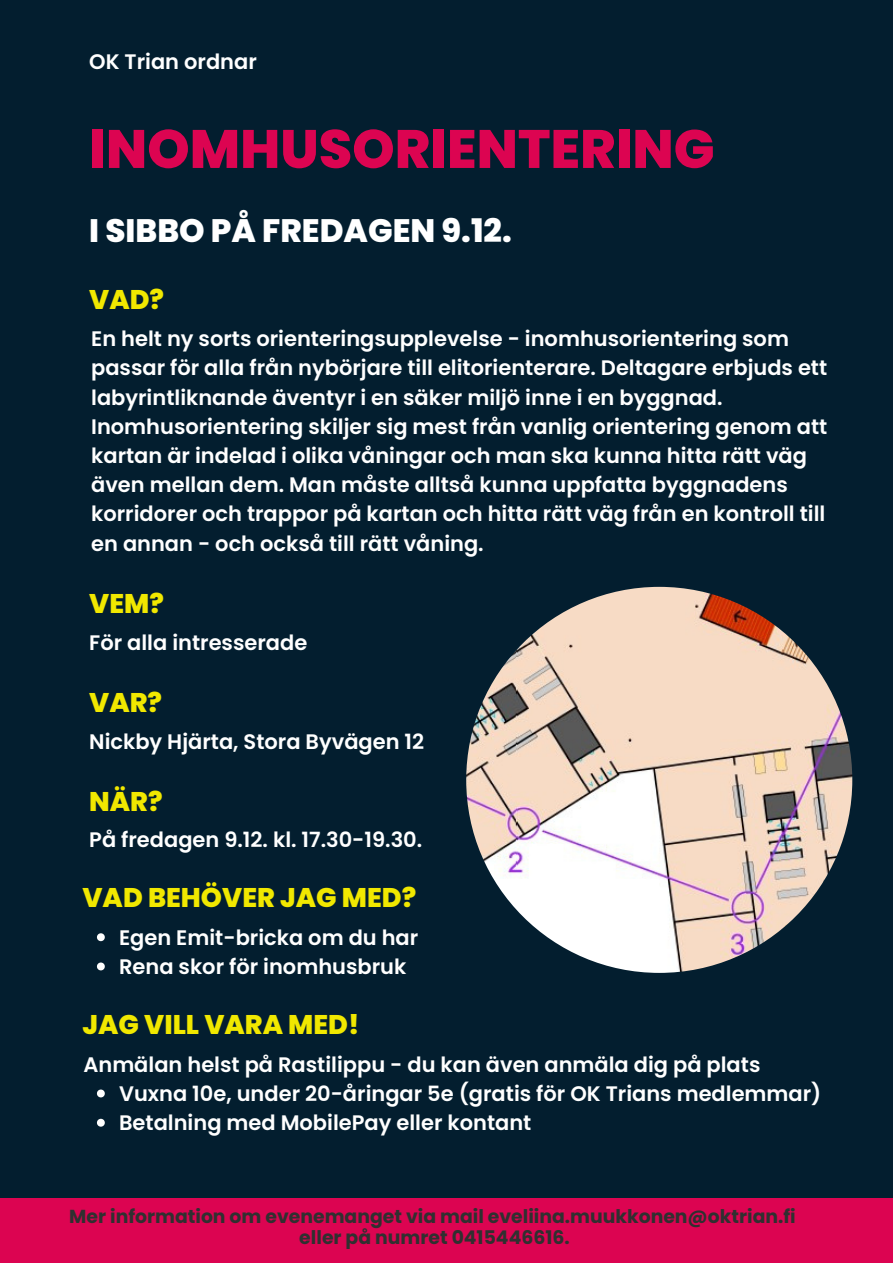
<style>
.page{position:relative;width:893px;height:1264px;background:#fff}
.page>*{position:absolute;margin:0;border:0;box-sizing:border-box;transform-origin:0 0}
.t1{font:800 54px "Poppins";color:#dc0451}
.t2{font:800 32.4px "Poppins";color:#fff}
.t3{font:800 27px "Poppins";color:#f1e800}
.t4{font:600 21px/29.2px "Poppins";color:#fff}
.t5{font:700 18.75px/20.2px "Poppins";color:#303030;text-align:center}
</style>
<div class="page">
<div style="left:0;top:0;width:892px;height:1262px;background:#031e2f"></div>
<div style="left:0;top:1198px;width:892px;height:64px;background:#dc0451"></div>
<svg style="left:97px;top:1089px;width:8px;height:8px"></svg>
<svg style="left:97px;top:1118px;width:8px;height:8px"></svg>
<svg style="left:97px;top:933px;width:8px;height:8px"></svg>
<svg style="left:97px;top:962px;width:8px;height:8px"></svg>
<img style="left:466px;top:587px;width:386px;height:385px;border-radius:50%">
<p class="t4" style="left:89px;top:47px;width:169px">OK Trian ordnar</p>
<h1 class="t1" style="left:89px;top:111px;width:626px">INOMHUSORIENTERING</h1>
<h2 class="t2" style="left:89px;top:208px;width:424px">I SIBBO PÅ FREDAGEN 9.12.</h2>
<p class="t3" style="left:89px;top:280px;width:76px">VAD?</p>
<p class="t4" style="left:91px;top:324px;width:737px">En helt ny sorts orienteringsupplevelse - inomhusorientering som passar för alla från nybörjare till elitorienterare. Deltagare erbjuds ett labyrintliknande äventyr i en säker miljö inne i en byggnad.<br>Inomhusorientering skiljer sig mest från vanlig orientering genom att kartan är indelad i olika våningar och man ska kunna hitta rätt väg även mellan dem. Man måste alltså kunna uppfatta byggnadens korridorer och trappor på kartan och hitta rätt väg från en kontroll till en annan - och också till rätt våning.</p>
<p class="t3" style="left:89px;top:585px;width:76px">VEM?</p>
<p class="t4" style="left:89px;top:628px;width:219px">För alla intresserade</p>
<p class="t3" style="left:89px;top:683px;width:74px">VAR?</p>
<p class="t4" style="left:89px;top:727px;width:336px">Nickby Hjärta, Stora Byvägen 12</p>
<p class="t3" style="left:89px;top:782px;width:75px">NÄR?</p>
<p class="t4" style="left:89px;top:824px;width:334px">På fredagen 9.12. kl. 17.30-19.30.</p>
<p class="t3" style="left:82px;top:879px;width:335px">VAD BEHÖVER JAG MED?</p>
<p class="t4" style="left:119px;top:922px;width:301px">Egen Emit-bricka om du har<br>Rena skor för inomhusbruk</p>
<p class="t3" style="left:82px;top:1006px;width:278px">JAG VILL VARA MED!</p>
<p class="t4" style="left:83px;top:1049px;width:678px">Anmälan helst på Rastilippu - du kan även anmäla dig på plats</p>
<p class="t4" style="left:119px;top:1078px;width:703px">Vuxna 10e, under 20-åringar 5e (gratis för OK Trians medlemmar)<br>Betalning med MobilePay eller kontant</p>
<p class="t5" style="left:69px;top:1206px;width:728px">Mer information om evenemanget via mail eveliina.muukkonen@oktrian.fi eller på numret 0415446616.</p>
</div>
